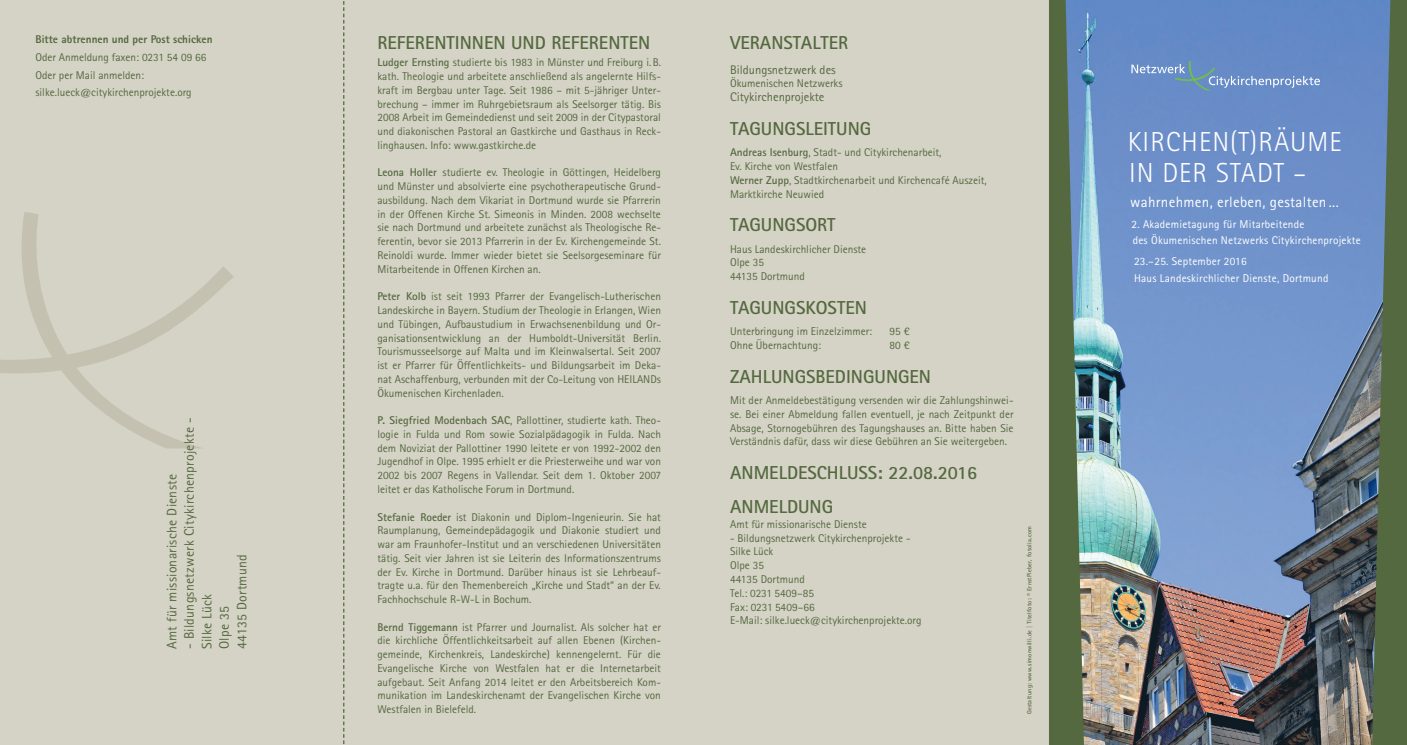
<style>
.page{position:relative;width:1407px;height:745px;background:#fff}
.page>*{position:absolute;margin:0;border:0;box-sizing:border-box;transform-origin:0 0}
.t1{font:300 27.5px/31.2px "Rotis Sans Serif Std";letter-spacing:.04em;color:#fff}
.t2{font:700 18.75px/33.8px "Rotis Sans Serif Std";color:#54693f}
.t3{font:15px "Rotis Sans Serif Std";letter-spacing:.02em;color:#fff}
.t4{font:13.75px/17.5px "Rotis Sans Serif Std";letter-spacing:.02em;color:#54693f}
.t5{font:12.5px "Rotis Sans Serif Std";color:#54693f}
.t6{font:11.25px/13.8px "Rotis Sans Serif Std";color:#54693f;text-align:justify}
.t7{font:11.25px/16.2px "Rotis Sans Serif Std";letter-spacing:.02em;color:#fff}
.t8{font:800 11.25px "Rotis Sans Serif Std";color:#54693f}
.t9{font:700 6.25px "Rotis Sans Serif Std";letter-spacing:.03em;color:#54693f}
.s1{font-weight:700}
</style>
<div class="page">
<div style="left:0;top:0;width:1049px;height:744px;background:#d5d3c6"></div>
<img style="left:1084px;top:0;width:288px;height:744px">
<svg style="left:343px;top:1px;width:1px;height:743px"></svg>
<svg style="left:1372px;top:0;width:35px;height:744px;background:#586e5b"></svg>
<svg style="left:1049px;top:0;width:35px;height:744px;background:#5d7761"></svg>
<svg style="left:1131px;top:61px;width:189px;height:29px;background:#7395c8"></svg>
<svg style="left:21px;top:212px;width:180px;height:236px"></svg>
<svg style="left:0;top:266px;width:234px;height:147px"></svg>
<p class="t8" style="left:35px;top:32px;width:179px">Bitte abtrennen und per Post schicken</p>
<p class="t6" style="left:35px;top:48px;width:172px;line-height:17.5px;text-align:left">Oder Anmeldung faxen: 0231 54 09 66<br>Oder per Mail anmelden: silke.lueck@citykirchenprojekte.org</p>
<p class="t4" style="left:180px;top:648px;width:233px;rotate:-90deg">- Bildungsnetzwerk Citykirchenprojekte -<br>Silke Lück<br>Olpe 35<br>44135 Dortmund</p>
<p class="t4" style="left:163px;top:648px;width:176px;rotate:-90deg">Amt für missionarische Dienste</p>
<h2 class="t2" style="left:377px;top:25px;width:274px">REFERENTINNEN UND REFERENTEN</h2>
<p class="t6" style="left:377px;top:55px;width:285px"><span class="s1">Ludger Ernsting</span> studierte bis 1983 in Münster und Freiburg i.B. kath. Theologie und arbeitete anschließend als angelernte Hilfs&shy;kraft im Bergbau unter Tage. Seit 1986 – mit 5-jähriger Unter&shy;brechung – immer im Ruhrgebietsraum als Seelsorger tätig. Bis 2008 Arbeit im Gemeindedienst und seit 2009 in der Citypastoral und diakonischen Pastoral an Gastkirche und Gasthaus in Reck&shy;linghausen. Info: www.gastkirche.de</p>
<p class="t6" style="left:377px;top:165px;width:285px"><span class="s1">Leona Holler</span> studierte ev. Theologie in Göttingen, Heidelberg und Münster und absolvierte eine psychotherapeutische Grund&shy;ausbildung. Nach dem Vikariat in Dortmund wurde sie Pfarrerin in der Offenen Kirche St. Simeonis in Minden. 2008 wechselte sie nach Dortmund und arbeitete zunächst als Theologische Re&shy;ferentin, bevor sie 2013 Pfarrerin in der Ev. Kirchengemeinde St.<br>Reinoldi wurde. Immer wieder bietet sie Seelsorgeseminare für Mitarbeitende in Offenen Kirchen an.</p>
<p class="t6" style="left:377px;top:289px;width:285px"><span class="s1">Peter Kolb</span> ist seit 1993 Pfarrer der Evangelisch-Lutherischen Landeskirche in Bayern. Studium der Theologie in Erlangen, Wien und Tübingen, Aufbaustudium in Erwachsenenbildung und Or&shy;ganisationsentwicklung an der Humboldt-Universität Berlin.<br>Tourismusseelsorge auf Malta und im Kleinwalsertal. Seit 2007 ist er Pfarrer für Öffentlichkeits- und Bildungsarbeit im Deka&shy;nat Aschaffenburg, verbunden mit der Co-Leitung von HEILANDs Ökumenischen Kirchenladen.</p>
<p class="t6" style="left:377px;top:413px;width:285px"><span class="s1">P. Siegfried Modenbach SAC</span>, Pallottiner, studierte kath. Theo&shy;logie in Fulda und Rom sowie Sozialpädagogik in Fulda. Nach dem Noviziat der Pallottiner 1990 leitete er von 1992-2002 den Jugendhof in Olpe. 1995 erhielt er die Priesterweihe und war von 2002 bis 2007 Regens in Vallendar. Seit dem 1. Oktober 2007 leitet er das Katholische Forum in Dortmund.</p>
<p class="t6" style="left:377px;top:509px;width:285px"><span class="s1">Stefanie Roeder</span> ist Diakonin und Diplom-Ingenieurin. Sie hat Raumplanung, Gemeindepädagogik und Diakonie studiert und war am Fraunhofer-Institut und an verschiedenen Universitäten tätig. Seit vier Jahren ist sie Leiterin des Informationszentrums der Ev. Kirche in Dortmund. Darüber hinaus ist sie Lehrbeauf&shy;tragte u.a. für den Themenbereich „Kirche und Stadt“ an der Ev.<br>Fachhochschule R-W-L in Bochum.</p>
<p class="t6" style="left:377px;top:619px;width:285px"><span class="s1">Bernd Tiggemann</span> ist Pfarrer und Journalist. Als solcher hat er die kirchliche Öffentlichkeitsarbeit auf allen Ebenen (Kirchen&shy;gemeinde, Kirchenkreis, Landeskirche) kennengelernt. Für die Evangelische Kirche von Westfalen hat er die Internetarbeit aufgebaut. Seit Anfang 2014 leitet er den Arbeitsbereich Kom&shy;munikation im Landeskirchenamt der Evangelischen Kirche von Westfalen in Bielefeld.</p>
<h2 class="t2" style="left:730px;top:25px;width:120px">VERANSTALTER</h2>
<p class="t5" style="left:730px;top:62px;width:107px">Bildungsnetzwerk des</p>
<p class="t6" style="left:730px;top:77px;width:114px">Ökumenischen Netzwerks</p>
<p class="t5" style="left:730px;top:89px;width:96px">Citykirchenprojekte</p>
<h2 class="t2" style="left:730px;top:111px;width:143px">TAGUNGSLEITUNG</h2>
<p class="t6" style="left:730px;top:145px;width:258px;text-align:left"><span class="s1">Andreas Isenburg</span>, Stadt- und Citykirchenarbeit,<br>Ev. Kirche von Westfalen<br><span class="s1">Werner Zupp</span>, Stadtkirchenarbeit und Kirchencafé Auszeit, Marktkirche Neuwied</p>
<h2 class="t2" style="left:730px;top:207px;width:107px">TAGUNGSORT</h2>
<p class="t6" style="left:730px;top:242px;width:138px;text-align:left">Haus Landeskirchlicher Dienste<br>Olpe 35<br>44135 Dortmund</p>
<h2 class="t2" style="left:730px;top:290px;width:138px">TAGUNGSKOSTEN</h2>
<p class="t6" style="left:730px;top:324px;width:144px">Unterbringung im Einzelzimmer:</p>
<p class="t6" style="left:889px;top:324px;width:22px">95 €</p>
<p class="t6" style="left:730px;top:338px;width:93px">Ohne Übernachtung:</p>
<p class="t6" style="left:889px;top:338px;width:22px">80 €</p>
<h2 class="t2" style="left:730px;top:359px;width:203px">ZAHLUNGSBEDINGUNGEN</h2>
<p class="t6" style="left:730px;top:393px;width:285px">Mit der Anmeldebestätigung versenden wir die Zahlungshinwei&shy;se. Bei einer Abmeldung fallen eventuell, je nach Zeitpunkt der Absage, Stornogebühren des Tagungshauses an. Bitte haben Sie Verständnis dafür, dass wir diese Gebühren an Sie weitergeben.</p>
<h2 class="t2" style="left:730px;top:455px;width:249px">ANMELDESCHLUSS: 22.08.2016<br>ANMELDUNG</h2>
<p class="t6" style="left:730px;top:517px;width:138px">Amt für missionarische Dienste</p>
<p class="t6" style="left:730px;top:530px;width:193px;text-align:left">- Bildungsnetzwerk Citykirchenprojekte -<br>Silke Lück<br>Olpe 35<br>44135 Dortmund<br>Tel.: 0231 5409–85<br>Fax: 0231 5409–66<br>E-Mail: silke.lueck@citykirchenprojekte.org</p>
<p class="t9" style="left:1025px;top:714px;width:189px;rotate:-90deg">Gestaltung: www.simonwilli.de | Titelfoto: © ErnstPieber, fotolia.com</p>
<h1 class="t1" style="left:1128px;top:126px;width:216px">KIRCHEN(T)RÄUME<br>IN DER STADT –</h1>
<h3 class="t3" style="left:1130px;top:192px;width:210px">wahrnehmen, erleben, gestalten ...</h3>
<p class="t7" style="left:1131px;top:216px;width:231px">2. Akademietagung für Mitarbeitende<br>des Ökumenischen Netzwerks Citykirchenprojekte</p>
<p class="t7" style="left:1134px;top:253px;width:196px">23.–25. September 2016<br>Haus Landeskirchlicher Dienste, Dortmund</p>
</div>
